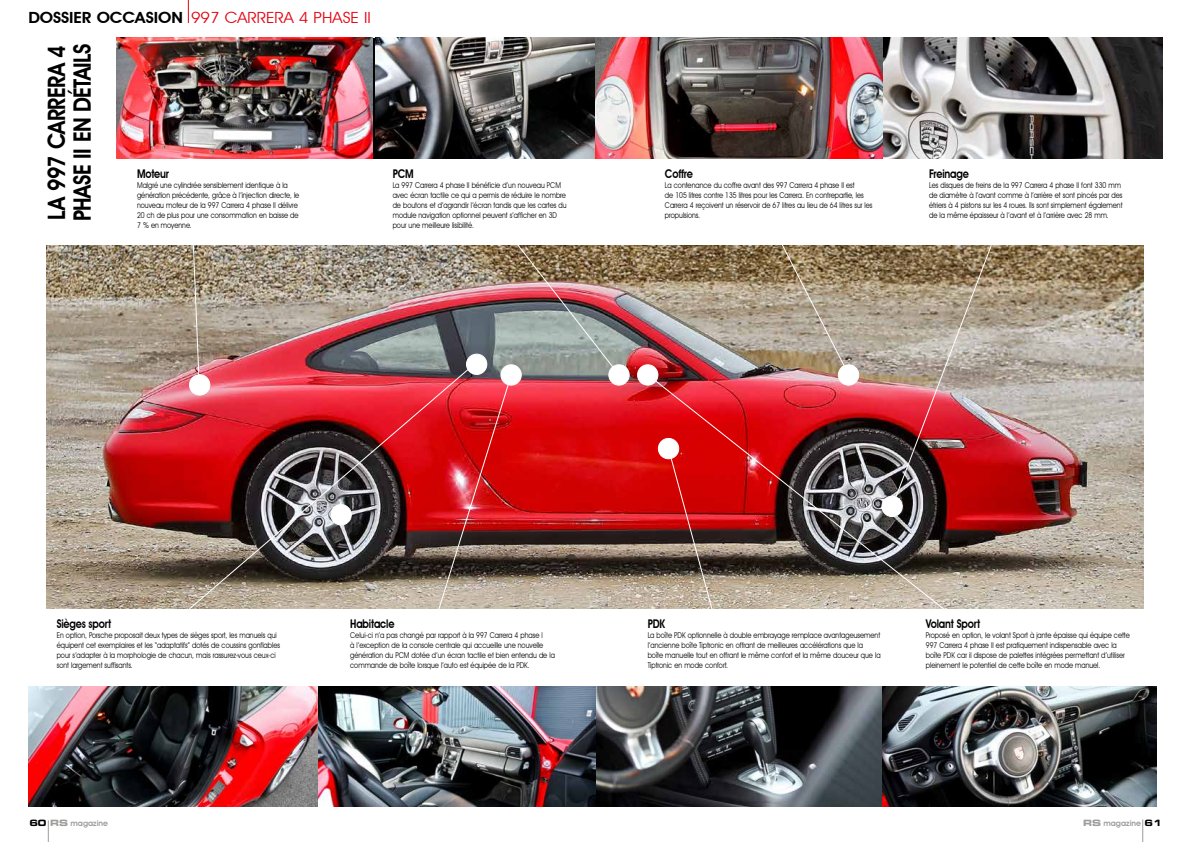
<style>
.page{position:relative;width:1191px;height:842px;background:#fff}
.page>*{position:absolute;margin:0;border:0;box-sizing:border-box;transform-origin:0 0}
.t1{font:600 24px/25.4px "Avant Garde IT Cby BT";letter-spacing:-.03em;color:#000;scale:.9 1}
.t2{font:15.4px "Avant Garde IT Cby BT";letter-spacing:-.005em;color:#e30613;scale:1.1 1}
.t3{font:600 12px "Avant Garde IT Cby BT";letter-spacing:-.02em;color:#000;scale:.84 1}
.t4{font:8px/10px "Avant Garde IT Cby BT";color:#000;scale:.84 1}
.t5{font:600 8px "Avant Garde IT Cby BT";color:#9d9d9c}
.s1{font-weight:600;color:#000}
.s2{font-family:"Eurostile Bold Extended Two";font-weight:400;font-size:8.7px;color:#000}
.s3{font-family:"Eurostile Bold Extended Two";font-weight:400;font-size:8.7px}
</style>
<div class="page">
<img style="left:46px;top:245px;width:1097px;height:363px">
<img style="left:595px;top:686px;width:561px;height:121px">
<img style="left:882px;top:687px;width:274px;height:120px">
<img style="left:117px;top:38px;width:255px;height:120px">
<img style="left:375px;top:38px;width:220px;height:120px">
<svg style="left:188px;top:0;width:1px;height:23px"></svg>
<img style="left:28px;top:686px;width:290px;height:121px">
<img style="left:318px;top:686px;width:277px;height:121px">
<img style="left:595px;top:38px;width:288px;height:120px">
<svg style="left:883px;top:38px;width:279px;height:120px;background:#7a7877"></svg>
<div style="left:838px;top:365px;width:20px;height:20px;background:#fff;border-radius:50%"></div>
<div style="left:838px;top:364px;width:21px;height:22px;border:1px solid #fff;border-radius:50%"></div>
<div style="left:637px;top:365px;width:21px;height:20px;background:#fff;border-radius:50%"></div>
<div style="left:637px;top:364px;width:21px;height:22px;border:1px solid #fff;border-radius:50%"></div>
<div style="left:609px;top:365px;width:20px;height:20px;background:#fff;border-radius:50%"></div>
<div style="left:608px;top:364px;width:21px;height:22px;border:1px solid #fff;border-radius:50%"></div>
<svg style="left:192px;top:245px;width:8px;height:118px"></svg>
<svg style="left:776px;top:245px;width:74px;height:128px;background:#a6967e"></svg>
<img style="left:892px;top:245px;width:100px;height:260px">
<img style="left:436px;top:245px;width:184px;height:364px">
<img style="left:176px;top:363px;width:299px;height:246px">
<img style="left:646px;top:373px;width:306px;height:236px">
<svg style="left:48px;top:820px;width:1px;height:22px"></svg>
<svg style="left:1142px;top:819px;width:1px;height:23px"></svg>
<h2 class="t2" style="left:28px;top:8px;width:313px"><span class="s1">DOSSIER OCCASION</span> 997 CARRERA 4 PHASE II</h2>
<h1 class="t1" style="left:44px;top:221px;width:199px;rotate:-90deg">LA 997 CARRERA 4<br>PHASE II EN DÉTAILS</h1>
<h3 class="t3" style="left:137px;top:167px;width:39px">Moteur</h3>
<p class="t4" style="left:137px;top:180px;width:195px">Malgré une cylindrée sensiblement identique à la génération précédente, grâce à l’injection directe, le nouveau moteur de la 997 Carrera 4 phase II délivre 20 ch de plus pour une consommation en baisse de 7 % en moyenne.</p>
<h3 class="t3" style="left:393px;top:167px;width:26px">PCM</h3>
<p class="t4" style="left:393px;top:180px;width:208px">La 997 Carrera 4 phase II bénéficie d’un nouveau PCM avec écran tactile ce qui a permis de réduire le nombre de boutons et d’agrandir l’écran tandis que les cartes du module navigation optionnel peuvent s’afficher en 3D pour une meilleure lisibilité.</p>
<h3 class="t3" style="left:665px;top:167px;width:35px">Coffre</h3>
<p class="t4" style="left:665px;top:180px;width:248px">La contenance du coffre avant des 997 Carrera 4 phase II est<br>de 105 litres contre 135 litres pour les Carrera. En contrepartie, les Carrera 4 reçoivent un réservoir de 67 litres au lieu de 64 litres sur les propulsions.</p>
<h3 class="t3" style="left:929px;top:167px;width:49px">Freinage</h3>
<p class="t4" style="left:929px;top:180px;width:232px">Les disques de freins de la 997 Carrera 4 phase II font 330 mm de diamètre à l’avant comme à l’arrière et sont pincés par des étriers à 4 pistons sur les 4 roues. Ils sont simplement également de la même épaisseur à l’avant et à l’arrière avec 28 mm.</p>
<h3 class="t3" style="left:57px;top:617px;width:66px">Sièges sport</h3>
<p class="t4" style="left:57px;top:630px;width:267px">En option, Porsche proposait deux types de sièges sport, les manuels qui équipent cet exemplaires et les “adaptatifs” dotés de coussins gonflables pour s’adapter à la morphologie de chacun, mais rassurez-vous ceux-ci sont largement suffisants.</p>
<h3 class="t3" style="left:350px;top:617px;width:54px">Habitacle</h3>
<p class="t4" style="left:350px;top:630px;width:245px">Celui-ci n’a pas changé par rapport à la 997 Carrera 4 phase I<br>à l’exception de la console centrale qui accueille une nouvelle génération du PCM dotée d’un écran tactile et bien entendu de la commande de boîte lorsque l’auto est équipée de la PDK.</p>
<h3 class="t3" style="left:647px;top:617px;width:22px">PDK</h3>
<p class="t4" style="left:647px;top:630px;width:279px">La boîte PDK optionnelle à double embrayage remplace avantageusement l’ancienne boîte Tiptronic en offrant de meilleures accélérations que la<br>boîte manuelle tout en offrant le même confort et la même douceur que la Tiptronic en mode confort.</p>
<h3 class="t3" style="left:926px;top:617px;width:66px">Volant Sport</h3>
<p class="t4" style="left:926px;top:630px;width:244px">Proposé en option, le volant Sport à jante épaisse qui équipe cette 997 Carrera 4 phase II est pratiquement indispensable avec la boîte PDK car il dispose de palettes intégrées permettant d’utiliser pleinement le potentiel de cette boîte en mode manuel.</p>
<p class="t5" style="left:29px;top:818px;width:80px"><span class="s2">60</span> <span class="s3">RS</span> magazine</p>
<p class="t5" style="left:1083px;top:818px;width:80px"><span class="s3">RS</span> magazine <span class="s2">61</span></p>
</div>
